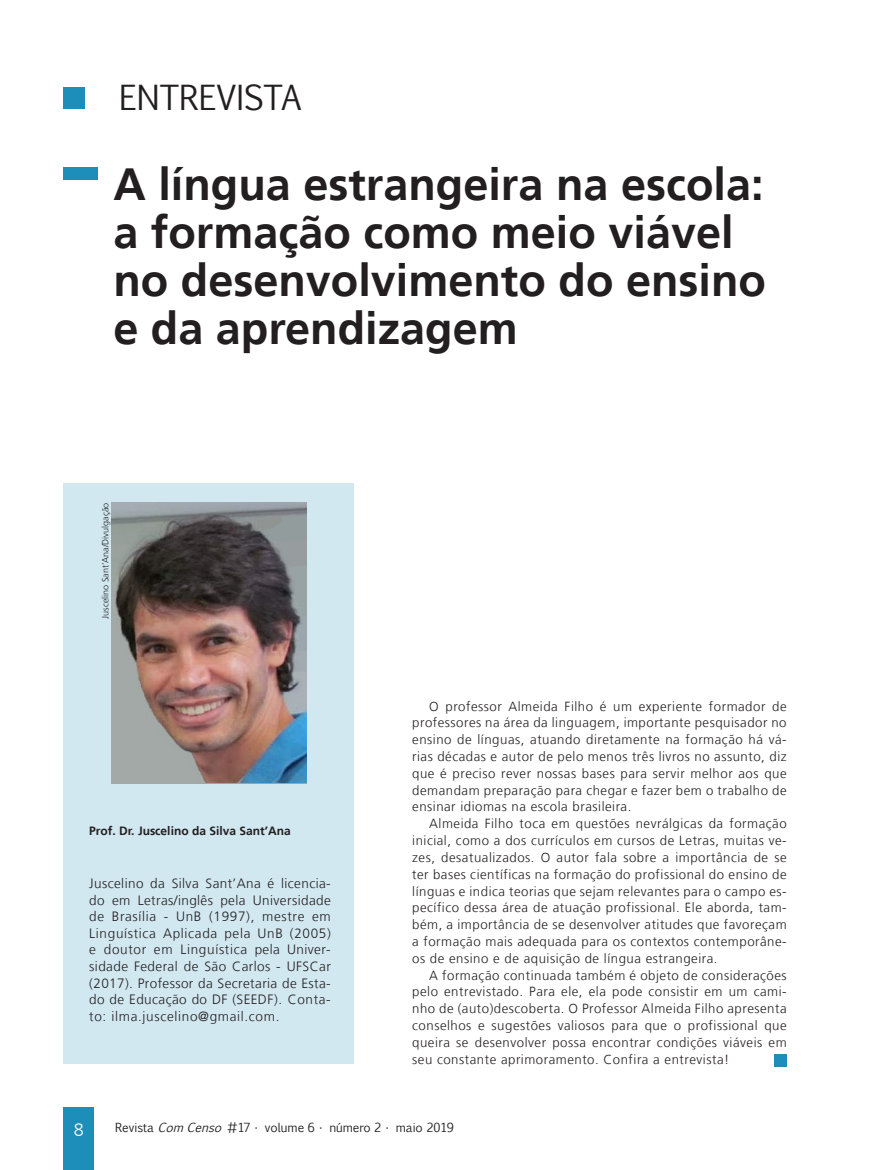
<style>
.page{position:relative;width:893px;height:1170px;background:#fff}
.page>*{position:absolute;margin:0;border:0;box-sizing:border-box;transform-origin:0 0}
.Título_40{font:700 45px/48px "Frutiger LT";color:#231f20}
.t1{font:33px "Euphemia CAS";color:#231f20}
.t2{font:300 18px "Frutiger LT";color:#fff}
.Legendas{font:300 13.5px/16.5px "Frutiger LT";letter-spacing:.05em;color:#231f20;text-align:justify}
.Miolo__8_8{font:300 13.2px/16.8px "Frutiger LT";letter-spacing:.04em;color:#231f20;text-align:justify}
.t3{font:12px "Euphemia CAS";color:#231f20}
.Legendas-2{font:700 12px "Frutiger LT";color:#231f20}
.Gráficos{font:300 9px "Frutiger LT";color:#231f20}
.s1{font-style:italic}
</style>
<div class="page">
<div style="left:64px;top:1107px;width:30px;height:62px;background:#1c8eb9"></div>
<div style="left:774px;top:1053px;width:13px;height:13px;background:#1c8eb9"></div>
<div style="left:64px;top:87px;width:21px;height:21px;background:#1c8eb9"></div>
<div style="left:64px;top:167px;width:34px;height:13px;background:#1c8eb9"></div>
<div style="left:64px;top:483px;width:290px;height:580px;background:#d2e8f1"></div>
<img style="left:112px;top:502px;width:194px;height:281px">
<p class="t1" style="left:119px;top:74px;width:184px">ENTREVISTA</p>
<p class="Título_40" style="left:113px;top:161px;width:654px">A língua estrangeira na escola: a formação como meio viável no desenvolvimento do ensino e da aprendizagem</p>
<p class="Gráficos" style="left:100px;top:618px;width:118px;rotate:-90deg">Juscelino Sant’Ana/Divulgação</p>
<p class="Legendas-2" style="left:89px;top:824px;width:203px">Prof. Dr. Juscelino da Silva Sant’Ana</p>
<p class="Legendas" style="left:89px;top:875px;width:243px">Juscelino da Silva Sant’Ana é licencia&shy;do em Letras/inglês pela Universidade de Brasília - UnB (1997), mestre em Linguística Aplicada pela UnB (2005) e doutor em Linguística pela Univer&shy;sidade Federal de São Carlos - UFSCar (2017). Professor da Secretaria de Esta&shy;do de Educação do DF (SEEDF). Conta&shy;to: ilma.juscelino@gmail.com.</p>
<p class="Miolo__8_8" style="left:412px;top:697px;width:376px;text-indent:17px">O professor Almeida Filho é um experiente formador de professores na área da linguagem, importante pesquisador no ensino de línguas, atuando diretamente na formação há vá&shy;rias décadas e autor de pelo menos três livros no assunto, diz que é preciso rever nossas bases para servir melhor aos que demandam preparação para chegar e fazer bem o trabalho de ensinar idiomas na escola brasileira.</p>
<p class="Miolo__8_8" style="left:412px;top:815px;width:376px;text-indent:17px">Almeida Filho toca em questões nevrálgicas da formação inicial, como a dos currículos em cursos de Letras, muitas ve&shy;zes, desatualizados. O autor fala sobre a importância de se ter bases científicas na formação do profissional do ensino de línguas e indica teorias que sejam relevantes para o campo es&shy;pecífico dessa área de atuação profissional. Ele aborda, tam&shy;bém, a importância de se desenvolver atitudes que favoreçam a formação mais adequada para os contextos contemporâne&shy;os de ensino e de aquisição de língua estrangeira.</p>
<p class="Miolo__8_8" style="left:412px;top:966px;width:376px;text-indent:17px">A formação continuada também é objeto de considerações pelo entrevistado. Para ele, ela pode consistir em um cami&shy;nho de (auto)descoberta. O Professor Almeida Filho apresenta conselhos e sugestões valiosos para que o profissional que queira se desenvolver possa encontrar condições viáveis em seu constante aprimoramento. Confira a entrevista!</p>
<h3 class="t2" style="left:74px;top:1119px;width:12px">8</h3>
<p class="t3" style="left:115px;top:1119px;width:340px">Revista <span class="s1">ComCenso</span> #17 • volume 6 • número 2 • maio 2019</p>
</div>
